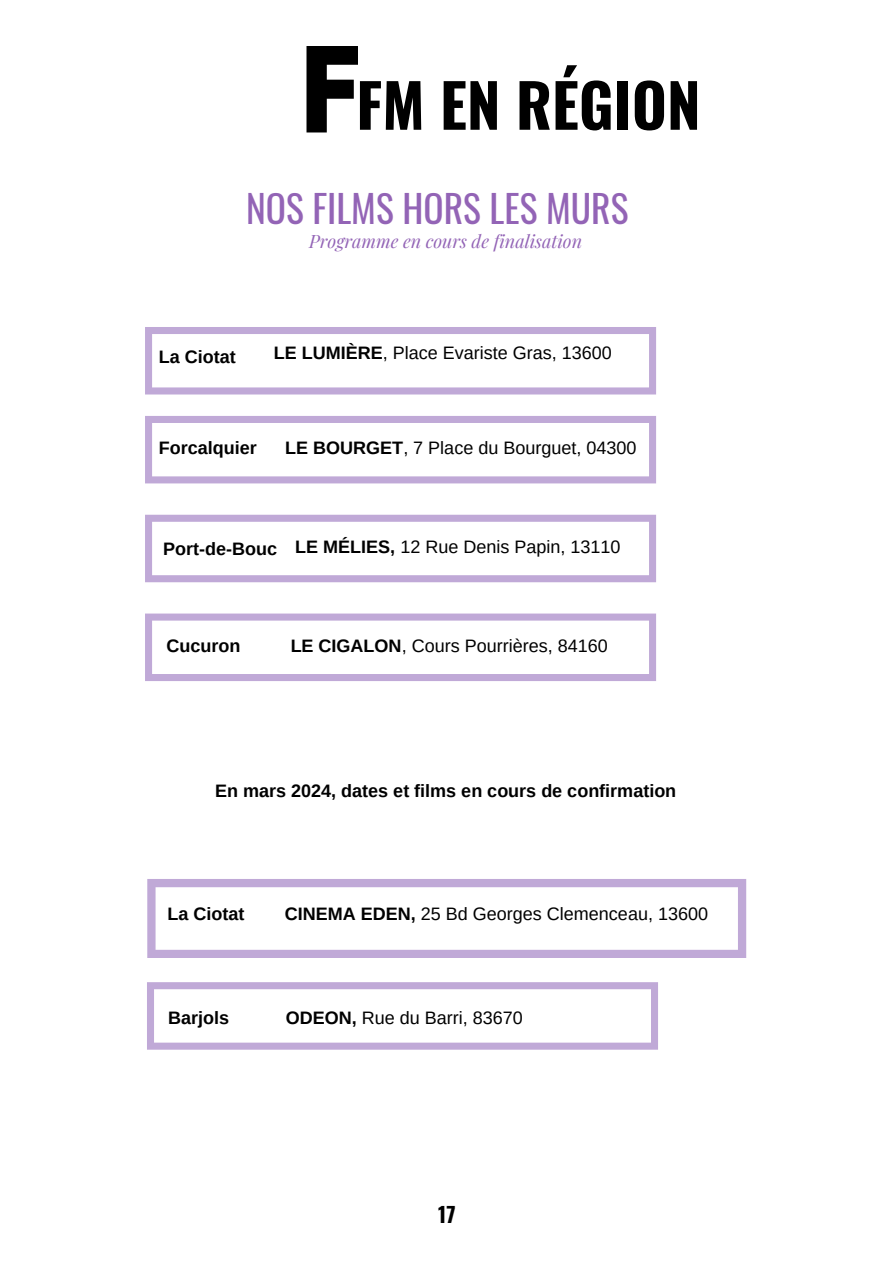
<style>
.page{position:relative;width:894px;height:1264px;background:#fff}
.page>*{position:absolute;margin:0;border:0;box-sizing:border-box;transform-origin:0 0}
.t1{font:700 60px "Oswald";color:#000}
.t2{font:37.5px "Oswald";color:#9364b6}
.t3{font:700 21px "Oswald";color:#000}
.t4{font:18px "Arimo";color:#000}
.t5{font:700 18px "Arimo";color:#000}
.t6{font:italic 18px "Playfair Display";color:#9364b6}
.s1{font-weight:700}
</style>
<div class="page">
<svg style="left:306px;top:46px;width:52px;height:86px"></svg>
<svg style="left:145px;top:327px;width:511px;height:67px"></svg>
<svg style="left:145px;top:514px;width:511px;height:68px"></svg>
<svg style="left:145px;top:416px;width:511px;height:67px"></svg>
<svg style="left:145px;top:613px;width:511px;height:68px"></svg>
<svg style="left:147px;top:879px;width:599px;height:78px"></svg>
<svg style="left:147px;top:982px;width:511px;height:67px"></svg>
<p class="t1" style="left:356px;top:58px;width:346px">FM EN RÉGION</p>
<p class="t2" style="left:246px;top:179px;width:384px">NOS FILMS HORS LES MURS</p>
<p class="t6" style="left:309px;top:228px;width:274px">Programme en cours de finalisation</p>
<p class="t5" style="left:159px;top:346px;width:78px">La Ciotat</p>
<p class="t4" style="left:274px;top:342px;width:339px"><span class="s1">LE LUMIÈRE</span>, Place Evariste Gras, 13600</p>
<p class="t5" style="left:159px;top:438px;width:99px">Forcalquier</p>
<p class="t4" style="left:285px;top:438px;width:352px"><span class="s1">LE BOURGET</span>, 7 Place du Bourguet, 04300</p>
<p class="t5" style="left:163px;top:538px;width:115px">Port-de-Bouc</p>
<p class="t4" style="left:295px;top:536px;width:327px"><span class="s1">LE MÉLIES,</span> 12 Rue Denis Papin, 13110</p>
<p class="t5" style="left:166px;top:635px;width:75px">Cucuron</p>
<p class="t4" style="left:290px;top:635px;width:318px"><span class="s1">LE CIGALON</span>, Cours Pourrières, 84160</p>
<p class="t5" style="left:215px;top:781px;width:462px">En mars 2024, dates et films en cours de confirmation</p>
<p class="t5" style="left:167px;top:903px;width:78px">La Ciotat</p>
<p class="t4" style="left:284px;top:903px;width:425px"><span class="s1">CINEMA EDEN,</span> 25 Bd Georges Clemenceau, 13600</p>
<p class="t5" style="left:168px;top:1007px;width:62px">Barjols</p>
<p class="t4" style="left:286px;top:1007px;width:238px"><span class="s1">ODEON,</span> Rue du Barri, 83670</p>
<p class="t3" style="left:438px;top:1198px;width:19px">17</p>
</div>
